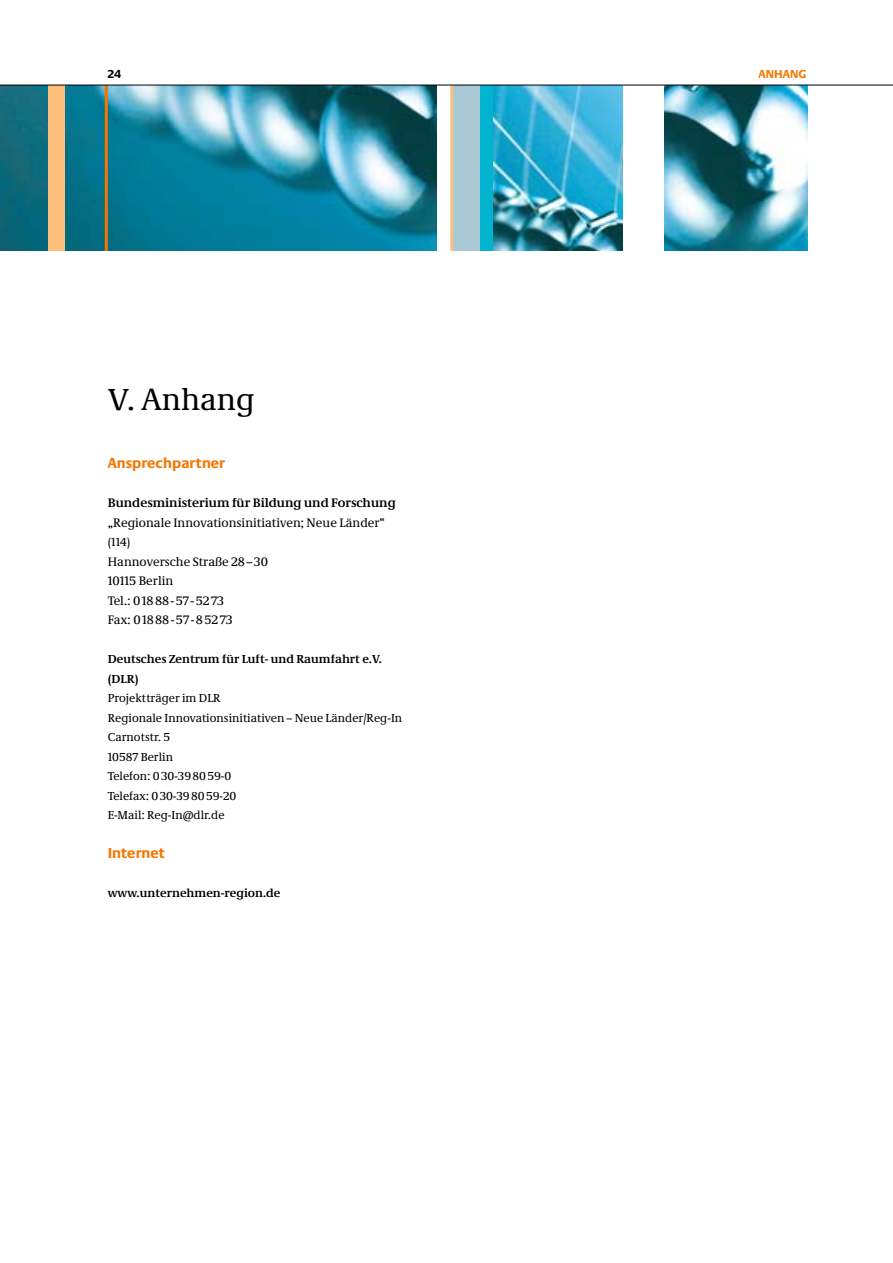
<style>
.page{position:relative;width:893px;height:1263px;background:#fff}
.page>*{position:absolute;margin:0;border:0;box-sizing:border-box;transform-origin:0 0}
.t1{font:31.5px "Neue Demos";color:#000}
.t2{font:700 15px "Neue Praxis";color:#f67600}
.t3{font:12.75px/19.5px "Neue Demos";color:#000}
.t4{font:700 12.75px "Neue Demos";color:#000}
.t5{font:12px/19.5px "Neue Demos";color:#000}
.t6{font:700 12px/19.5px "Neue Demos";color:#000}
.t7{font:700 12px "Neue Praxis";color:#f67600}
.t8{font:700 12px "Neue Praxis";color:#000}
</style>
<div class="page">
<img style="left:0;top:86px;width:436px;height:165px">
<img style="left:665px;top:86px;width:142px;height:165px">
<div style="left:48px;top:85px;width:17px;height:166px;background:#fdbf7b"></div>
<hr style="left:105px;top:85px;width:3px;height:166px;background:#f67600">
<img style="left:493px;top:86px;width:129px;height:165px">
<div style="left:480px;top:85px;width:13px;height:166px;background:#00b3cf"></div>
<div style="left:452px;top:85px;width:28px;height:166px;background:#a8c8d6"></div>
<hr style="left:450px;top:85px;width:3px;height:166px;background:#fdbf7b">
<hr style="left:0;top:85px;width:893px;height:1px;background:#000">
<p class="t8" style="left:108px;top:69px;width:15px">24</p>
<p class="t7" style="left:759px;top:69px;width:49px">ANHANG</p>
<h1 class="t1" style="left:108px;top:388px;width:149px">V. Anhang</h1>
<p class="t2" style="left:108px;top:457px;width:119px">Ansprechpartner</p>
<p class="t4" style="left:108px;top:498px;width:289px">Bundesministerium für Bildung und Forschung</p>
<p class="t3" style="left:108px;top:514px;width:279px">„Regionale Innovationsinitiativen; Neue Länder“</p>
<p class="t5" style="left:108px;top:533px;width:24px">(114)</p>
<p class="t3" style="left:108px;top:553px;width:162px">Hannoversche Straße 28–30<br>10115 Berlin<br>Tel.: 01888-57-5273<br>Fax: 01888-57-85273</p>
<p class="t6" style="left:108px;top:650px;width:276px">Deutsches Zentrum für Luft- und Raumfahrt e.V. (DLR)</p>
<p class="t5" style="left:108px;top:689px;width:296px">Projektträger im DLR<br>Regionale Innovationsinitiativen – Neue Länder/Reg-In<br>Carnotstr. 5<br>10587 Berlin<br>Telefon: 0 30-39 80 59-0<br>Telefax: 0 30-39 80 59-20<br>E-Mail: Reg-In@dlr.de</p>
<p class="t2" style="left:108px;top:847px;width:59px">Internet</p>
<p class="t6" style="left:108px;top:884px;width:174px">www.unternehmen-region.de</p>
</div>
